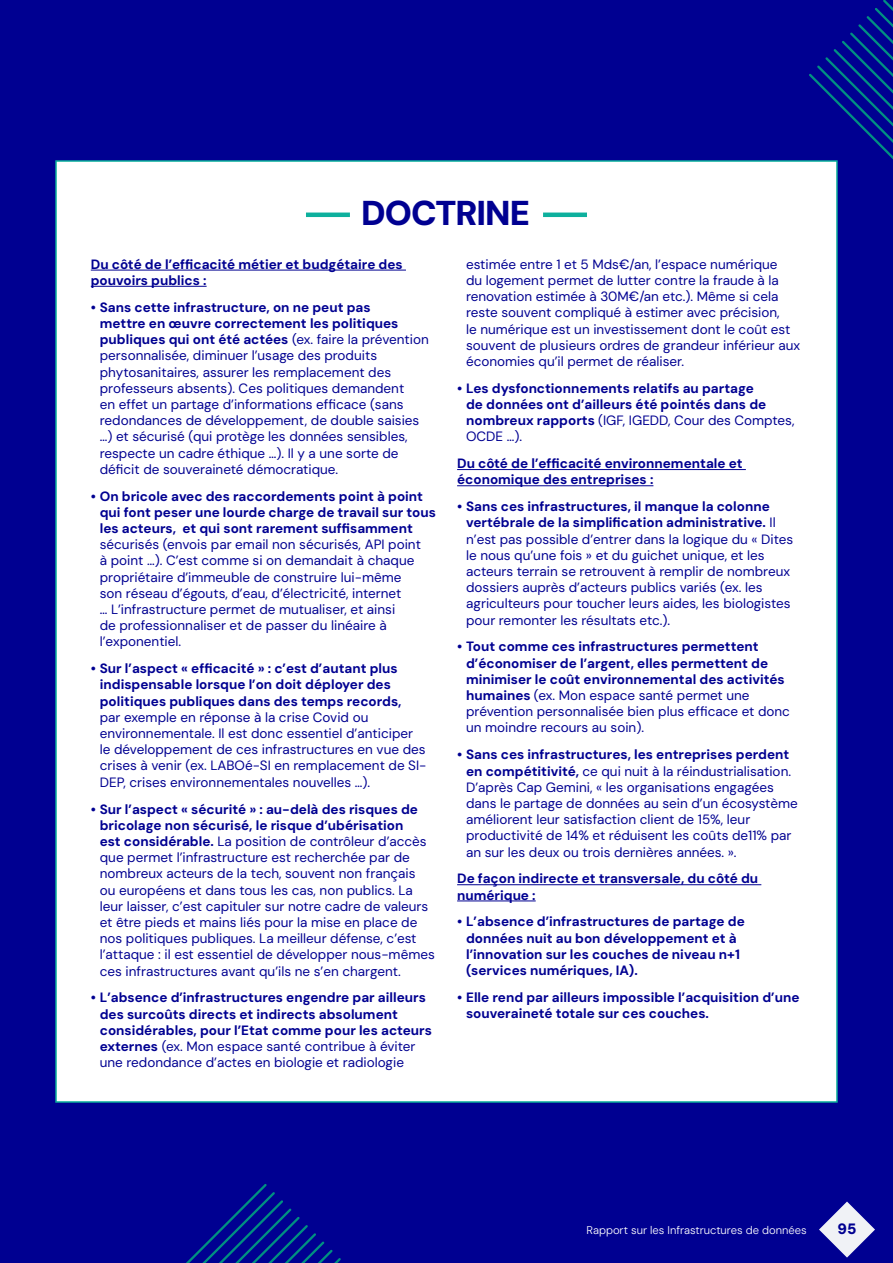
<style>
.page{position:relative;width:893px;height:1263px;background:#000091}
.page>*{position:absolute;margin:0;border:0;box-sizing:border-box;transform-origin:0 0}
.t1{font:900 34.5px "DM Sans 18 pt";letter-spacing:-.03em;color:#000091}
.t2{font:900 15px "DM Sans";color:#000091}
.t3{font:13.5px/16.2px "DM Sans";color:#000091}
.t4{font:700 13.5px/16.2px "DM Sans";color:#000091}
.t5{font:300 11.25px "DM Sans";color:#fff}
.s1{font-weight:700}
.s2{font-weight:400}
</style>
<div class="page">
<svg style="left:186px;top:1184px;width:155px;height:79px"></svg>
<svg style="left:809px;top:0;width:84px;height:160px"></svg>
<div style="left:56px;top:161px;width:781px;height:941px;background:#fff"></div>
<hr style="left:91px;top:270px;width:315px;height:1px;background:#000091">
<hr style="left:91px;top:286px;width:116px;height:1px;background:#000091">
<hr style="left:457px;top:469px;width:289px;height:1px;background:#000091">
<hr style="left:457px;top:485px;width:196px;height:1px;background:#000091">
<hr style="left:457px;top:884px;width:304px;height:1px;background:#000091">
<hr style="left:457px;top:900px;width:79px;height:1px;background:#000091">
<hr style="left:306px;top:213px;width:44px;height:4px;background:#0eb09d">
<hr style="left:543px;top:213px;width:44px;height:4px;background:#0eb09d">
<svg style="left:819px;top:1201px;width:56px;height:57px"></svg>
<h1 class="t1" style="left:361px;top:191px;width:170px">DOCTRINE</h1>
<p class="t4" style="left:91px;top:256px;width:313px">Du côté de l’efficacité métier et budgétaire des pouvoirs publics :</p>
<p class="t3" style="left:100px;top:299px;width:331px;text-indent:-9px"><span class="s1">• Sans cette infrastructure, on ne peut pas<br>mettre en œuvre correctement les politiques publiques qui ont été actées</span> (ex. faire la prévention personnalisée, diminuer l’usage des produits phytosanitaires, assurer les remplacement des professeurs absents). Ces politiques demandent<br>en effet un partage d’informations efficace (sans redondances de développement, de double saisies …) et sécurisé (qui protège les données sensibles, respecte un cadre éthique …). Il y a une sorte de déficit de souveraineté démocratique.</p>
<p class="t4" style="left:100px;top:488px;width:338px;text-indent:-9px">• On bricole avec des raccordements point à point qui font peser une lourde charge de travail sur tous les acteurs, et qui sont rarement suffisamment</p>
<p class="t3" style="left:100px;top:536px;width:323px">sécurisés (envois par email non sécurisés, API point à point …). C’est comme si on demandait à chaque propriétaire d’immeuble de construire lui-même son réseau d’égouts, d’eau, d’électricité, internet<br>… L’infrastructure permet de mutualiser, et ainsi<br>de professionnaliser et de passer du linéaire à l’exponentiel.</p>
<p class="t4" style="left:100px;top:660px;width:303px;text-indent:-9px">• Sur l’aspect « efficacité » : c’est d’autant plus indispensable lorsque l’on doit déployer des politiques publiques dans des temps records,</p>
<p class="t3" style="left:100px;top:709px;width:328px">par exemple en réponse à la crise Covid ou environnementale. Il est donc essentiel d’anticiper le développement de ces infrastructures en vue des crises à venir (ex. LABOé-SI en remplacement de SI-DEP, crises environnementales nouvelles …).</p>
<p class="t3" style="left:100px;top:801px;width:336px;text-indent:-9px"><span class="s1">• Sur l’aspect « sécurité » : au-delà des risques de bricolage non sécurisé, le risque d’ubérisation<br>est considérable.</span> La position de contrôleur d’accès que permet l’infrastructure est recherchée par de nombreux acteurs de la tech, souvent non français<br>ou européens et dans tous les cas, non publics. La leur laisser, c’est capituler sur notre cadre de valeurs et être pieds et mains liés pour la mise en place de nos politiques publiques. La meilleur défense, c’est l’attaque : il est essentiel de développer nous-mêmes ces infrastructures avant qu’ils ne s’en chargent.</p>
<p class="t4" style="left:100px;top:989px;width:334px;text-indent:-9px">• L’absence d’infrastructures engendre par ailleurs des surcoûts directs et indirects absolument considérables, pour l’Etat comme pour les acteurs externes <span class="s2">(ex. Mon espace santé contribue à éviter une redondance d’actes en biologie et radiologie</span></p>
<p class="t3" style="left:466px;top:256px;width:336px">estimée entre 1 et 5 Mds€/an, l’espace numérique<br>du logement permet de lutter contre la fraude à la renovation estimée à 30M€/an etc.). Même si cela reste souvent compliqué à estimer avec précision,<br>le numérique est un investissement dont le coût est souvent de plusieurs ordres de grandeur inférieur aux économies qu’il permet de réaliser.</p>
<p class="t4" style="left:466px;top:380px;width:330px;text-indent:-9px">• Les dysfonctionnements relatifs au partage<br>de données ont d’ailleurs été pointés dans de nombreux rapports <span class="s2">(IGF, IGEDD, Cour des Comptes, OCDE …).</span></p>
<p class="t4" style="left:457px;top:455px;width:287px">Du côté de l’efficacité environnementale et économique des entreprises :</p>
<p class="t3" style="left:466px;top:498px;width:329px;text-indent:-9px"><span class="s1">• Sans ces infrastructures, il manque la colonne vertébrale de la simplification administrative.</span> Il n’est pas possible d’entrer dans la logique du « Dites le nous qu’une fois » et du guichet unique, et les acteurs terrain se retrouvent à remplir de nombreux dossiers auprès d’acteurs publics variés (ex. les agriculteurs pour toucher leurs aides, les biologistes pour remonter les résultats etc.).</p>
<p class="t4" style="left:466px;top:639px;width:325px;text-indent:-9px">• Tout comme ces infrastructures permettent d’économiser de l’argent, elles permettent de minimiser le coût environnemental des activités humaines <span class="s2">(ex. Mon espace santé permet une prévention personnalisée bien plus efficace et donc un moindre recours au soin).</span></p>
<p class="t3" style="left:466px;top:746px;width:333px;text-indent:-9px"><span class="s1">• Sans ces infrastructures, les entreprises perdent en compétitivité,</span> ce qui nuit à la réindustrialisation.<br>D’après Cap Gemini, « les organisations engagées dans le partage de données au sein d’un écosystème améliorent leur satisfaction client de 15%, leur productivité de 14% et réduisent les coûts de11% par an sur les deux ou trois dernières années. ».</p>
<p class="t4" style="left:457px;top:870px;width:303px">De façon indirecte et transversale, du côté du numérique :</p>
<p class="t4" style="left:466px;top:913px;width:280px;text-indent:-9px">• L’absence d’infrastructures de partage de données nuit au bon développement et à l’innovation sur les couches de niveau n+1 (services numériques, IA).</p>
<p class="t4" style="left:466px;top:989px;width:335px;text-indent:-9px">• Elle rend par ailleurs impossible l’acquisition d’une souveraineté totale sur ces couches.</p>
<p class="t5" style="left:587px;top:1223px;width:221px">Rapport sur les Infrastructures de données</p>
<p class="t2" style="left:837px;top:1220px;width:20px">95</p>
</div>
